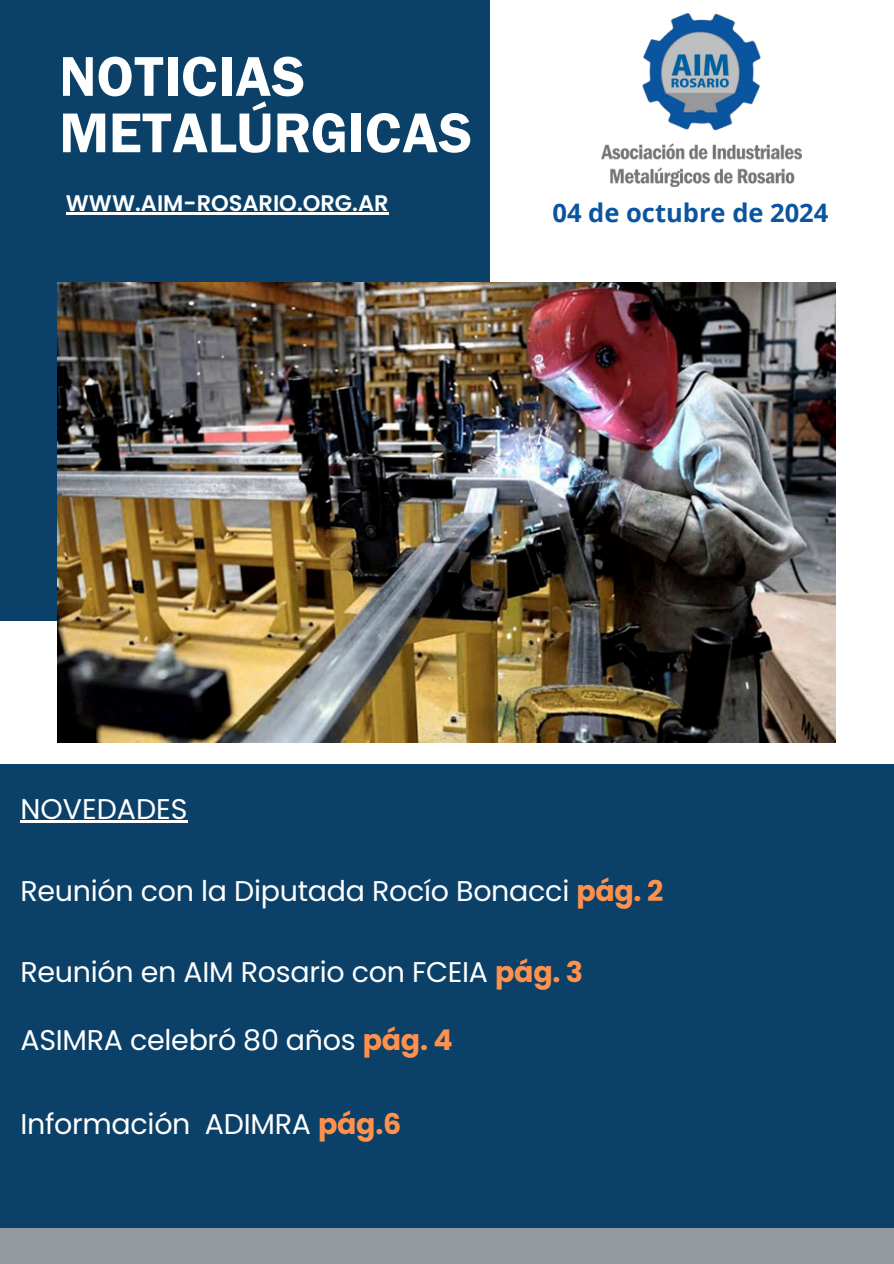
<style>
.page{position:relative;width:894px;height:1264px;background:#fff}
.page>*{position:absolute;margin:0;border:0;box-sizing:border-box;transform-origin:0 0}
.t1{font:56.4px/56.4px "Franklin Gothic LT Pro Dm";color:#fff}
.t2{font:28.5px "Poppins";letter-spacing:-.01em;color:#fff}
.t3{font:700 25.5px "Open Sans";color:#0b55a0}
.t4{font:600 22.5px "Poppins";color:#fff}
.s1{font-weight:700;color:#ff914d}
</style>
<div class="page">
<div style="left:0;top:0;width:489px;height:620px;background:#0b4068"></div>
<div style="left:0;top:1204px;width:893px;height:59px;background:#94999d"></div>
<img style="left:58px;top:282px;width:777px;height:460px">
<div style="left:0;top:763px;width:893px;height:464px;background:#0b4068"></div>
<img style="left:601px;top:14px;width:200px;height:173px">
<hr style="left:20px;top:820px;width:168px;height:3px;background:#fff">
<hr style="left:66px;top:212px;width:322px;height:3px;background:#fff">
<h1 class="t1" style="left:59px;top:57px;width:414px">NOTICIAS<br>METALÚRGICAS</h1>
<h2 class="t4" style="left:66px;top:188px;width:324px">WWW.AIM-ROSARIO.ORG.AR</h2>
<h4 class="t3" style="left:552px;top:194px;width:277px">04 de octubre de 2024</h4>
<p class="t2" style="left:20px;top:788px;width:169px">NOVEDADES</p>
<h3 class="t2" style="left:20px;top:871px;width:644px">Reunión con la Diputada Rocío Bonacci <span class="s1">pág. 2</span></h3>
<h3 class="t2" style="left:20px;top:951px;width:564px">Reunión en AIM Rosario con FCEIA <span class="s1">pág. 3</span></h3>
<h3 class="t2" style="left:20px;top:1020px;width:434px">ASIMRA celebró 80 años <span class="s1">pág. 4</span></h3>
<h3 class="t2" style="left:20px;top:1103px;width:382px">Información ADIMRA <span class="s1">pág.6</span></h3>
</div>
